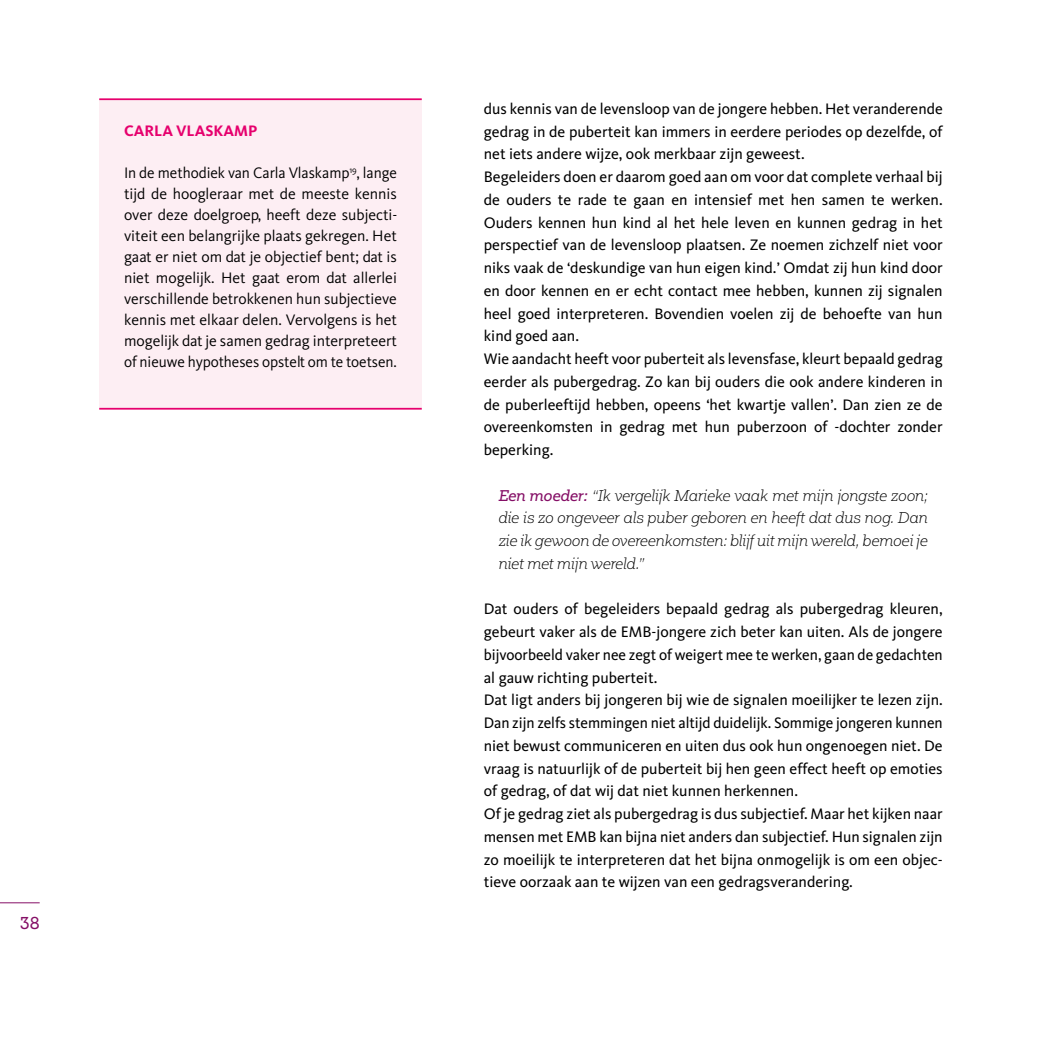
<style>
.page{position:relative;width:1042px;height:1042px;background:#fff}
.page>*{position:absolute;margin:0;border:0;box-sizing:border-box;transform-origin:0 0}
.t1{font:17.5px "Fakt Slab Pro";color:#850f66}
.t2{font:15.75px/22.8px "Kievit";color:#000}
.t3{font:15.75px/21px "Kievit";letter-spacing:-.005em;color:#000;text-align:justify}
.t4{font:italic 300 15.75px/22.8px "Fakt Slab Pro";letter-spacing:-.005em;color:#000;text-align:justify}
.t5{font:700 15.75px "Kievit";color:#e6006d}
.s1{font-weight:400;color:#850f66}
</style>
<div class="page">
<hr style="left:0;top:902px;width:40px;height:1px;background:#850f66">
<div style="left:99px;top:99px;width:323px;height:311px;background:#fdeef3"></div>
<hr style="left:99px;top:408px;width:323px;height:2px;background:#e6006d">
<hr style="left:99px;top:98px;width:323px;height:2px;background:#e6006d">
<p class="t5" style="left:124px;top:121px;width:135px">CARLA VLASKAMP</p>
<p class="t3" style="left:124px;top:162px;width:275px">In de methodiek van Carla Vlaskamp<sup>19</sup>, lange tijd de hoogleraar met de meeste kennis over deze doelgroep, heeft deze subjecti&shy;viteit een belangrijke plaats gekregen. Het gaat er niet om dat je objectief bent; dat is niet mogelijk. Het gaat erom dat allerlei verschillende betrokkenen hun subjectieve kennis met elkaar delen. Vervolgens is het mogelijk dat je samen gedrag interpreteert of nieuwe hypotheses opstelt om te toetsen.</p>
<p class="t1" style="left:20px;top:912px;width:21px">38</p>
<p class="t2" style="left:484px;top:97px;width:460px">dus kennis van de levensloop van de jongere hebben. Het veranderende gedrag in de puberteit kan immers in eerdere periodes op dezelfde, of net iets andere wijze, ook merkbaar zijn geweest.<br>Begeleiders doen er daarom goed aan om voor dat complete verhaal bij de ouders te rade te gaan en intensief met hen samen te werken.<br>Ouders kennen hun kind al het hele leven en kunnen gedrag in het perspectief van de levensloop plaatsen. Ze noemen zichzelf niet voor niks vaak de ‘deskundige van hun eigen kind.’ Omdat zij hun kind door en door kennen en er echt contact mee hebben, kunnen zij signalen heel goed interpreteren. Bovendien voelen zij de behoefte van hun kind goed aan.<br>Wie aandacht heeft voor puberteit als levensfase, kleurt bepaald gedrag eerder als pubergedrag. Zo kan bij ouders die ook andere kinderen in de puberleeftijd hebben, opeens ‘het kwartje vallen’. Dan zien ze de overeenkomsten in gedrag met hun puberzoon of -dochter zonder beperking.</p>
<p class="t4" style="left:499px;top:484px;width:431px"><span class="s1">Een moeder:</span> “Ik vergelijk Marieke vaak met mijn jongste zoon; die is zo ongeveer als puber geboren en heeft dat dus nog. Dan zie ik gewoon de overeenkomsten: blijf uit mijn wereld, bemoei je niet met mijn wereld.”</p>
<p class="t2" style="left:484px;top:598px;width:460px">Dat ouders of begeleiders bepaald gedrag als pubergedrag kleuren, gebeurt vaker als de EMB-jongere zich beter kan uiten. Als de jongere bijvoorbeeld vaker nee zegt of weigert mee te werken, gaan de gedachten al gauw richting puberteit.<br>Dat ligt anders bij jongeren bij wie de signalen moeilijker te lezen zijn.<br>Dan zijn zelfs stemmingen niet altijd duidelijk. Sommige jongeren kunnen niet bewust communiceren en uiten dus ook hun ongenoegen niet. De vraag is natuurlijk of de puberteit bij hen geen effect heeft op emoties of gedrag, of dat wij dat niet kunnen herkennen.<br>Of je gedrag ziet als pubergedrag is dus subjectief. Maar het kijken naar mensen met EMB kan bijna niet anders dan subjectief. Hun signalen zijn zo moeilijk te interpreteren dat het bijna onmogelijk is om een objec&shy;tieve oorzaak aan te wijzen van een gedragsverandering.</p>
</div>
